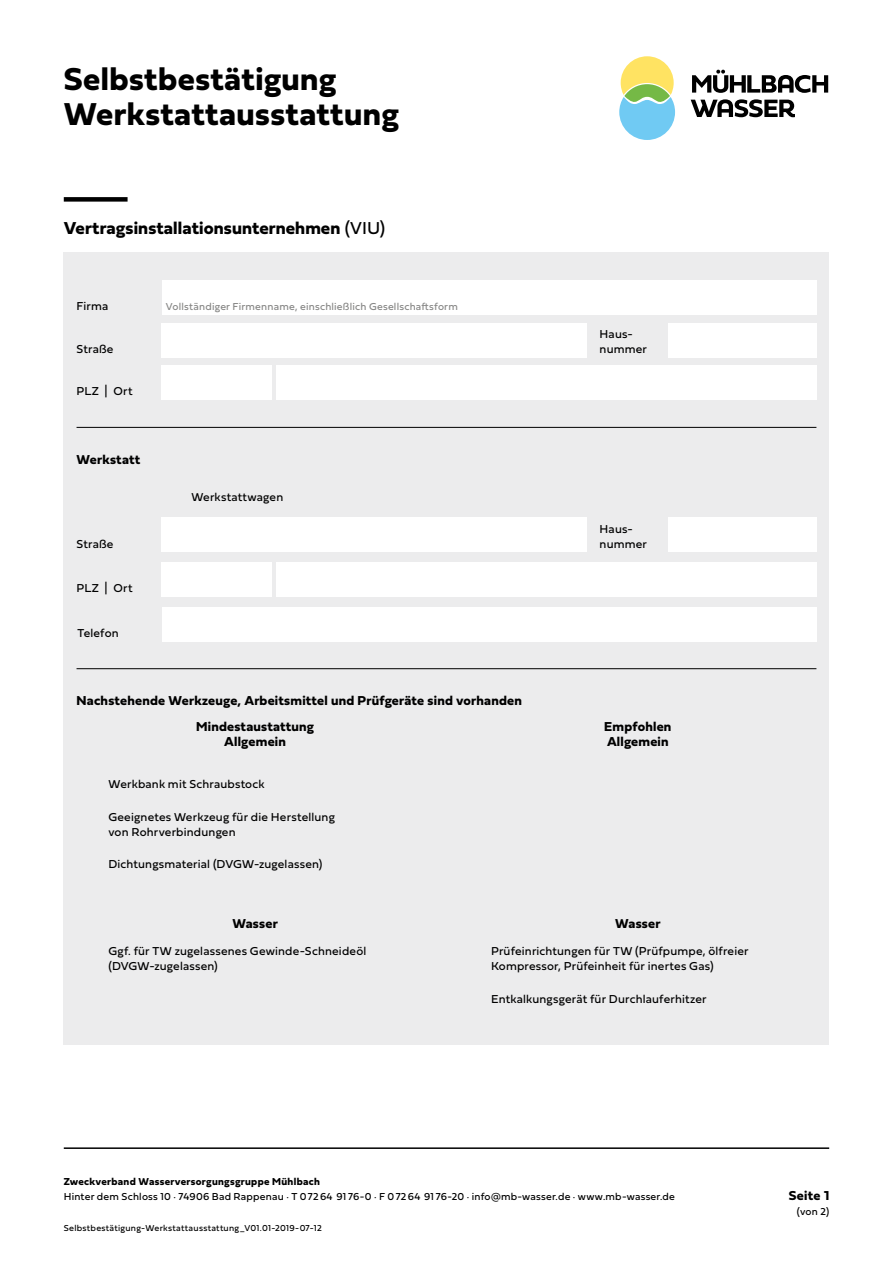
<style>
.page{position:relative;width:893px;height:1263px;background:#fff}
.page>*{position:absolute;margin:0;border:0;box-sizing:border-box;transform-origin:0 0}
.t1{font:700 33px/34.5px "Fieldwork Hum";letter-spacing:.015em;color:#000}
.t2{font:700 18px "Fieldwork Hum";letter-spacing:.005em;color:#000}
.t3{font:700 13.5px/15px "Fieldwork Hum";letter-spacing:.015em;color:#000;text-align:center}
.t4{font:12px/15px "Fieldwork Hum";letter-spacing:.015em;color:#000}
.t5{font:10.5px "Fieldwork Hum";letter-spacing:.02em;color:#000}
.t6{font:10.5px "Fieldwork Hum";letter-spacing:.02em;color:#878786}
.t7{font:700 10.5px "Fieldwork Hum";letter-spacing:.025em;color:#000}
.t8{font:10.5px "Fieldwork Geo Regular";color:#000}
.t9{font:9px "Fieldwork Hum";letter-spacing:.03em;color:#000}
.s1{font-weight:400}
</style>
<div class="page">
<div style="left:64px;top:252px;width:765px;height:792px;background:#ececed"></div>
<svg style="left:692px;top:70px;width:136px;height:23px"></svg>
<svg style="left:691px;top:99px;width:104px;height:18px"></svg>
<svg style="left:619px;top:56px;width:56px;height:84px"></svg>
<hr style="left:77px;top:427px;width:739px;height:1px;background:#000">
<hr style="left:77px;top:668px;width:739px;height:1px;background:#000">
<div style="left:162px;top:281px;width:654px;height:34px;background:#fff"></div>
<hr style="left:64px;top:1147px;width:765px;height:2px;background:#000">
<div style="left:64px;top:197px;width:64px;height:5px;background:#000"></div>
<div style="left:162px;top:323px;width:425px;height:34px;background:#fff"></div>
<div style="left:668px;top:323px;width:148px;height:34px;background:#fff"></div>
<div style="left:276px;top:366px;width:540px;height:34px;background:#fff"></div>
<div style="left:162px;top:366px;width:110px;height:34px;background:#fff"></div>
<div style="left:668px;top:518px;width:148px;height:34px;background:#fff"></div>
<div style="left:276px;top:562px;width:540px;height:34px;background:#fff"></div>
<div style="left:162px;top:518px;width:425px;height:34px;background:#fff"></div>
<div style="left:162px;top:562px;width:110px;height:34px;background:#fff"></div>
<div style="left:162px;top:607px;width:654px;height:34px;background:#fff"></div>
<h1 class="t1" style="left:64px;top:61px;width:337px">Selbstbestätigung<br>Werkstattausstattung</h1>
<h2 class="t2" style="left:64px;top:213px;width:323px">Vertragsinstallationsunternehmen <span class="s1">(VIU)</span></h2>
<p class="t4" style="left:77px;top:298px;width:33px">Firma</p>
<p class="t4" style="left:77px;top:341px;width:38px">Straße</p>
<p class="t4" style="left:77px;top:383px;width:58px">PLZ | Ort</p>
<p class="t3" style="left:77px;top:452px;width:65px">Werkstatt</p>
<p class="t4" style="left:77px;top:535px;width:38px">Straße</p>
<p class="t4" style="left:77px;top:580px;width:58px">PLZ | Ort</p>
<p class="t4" style="left:78px;top:625px;width:43px">Telefon</p>
<p class="t6" style="left:166px;top:299px;width:293px">Vollständiger Firmenname, einschließlich Gesellschaftsform</p>
<p class="t4" style="left:191px;top:489px;width:93px">Werkstattwagen</p>
<p class="t3" style="left:77px;top:692px;width:447px">Nachstehende Werkzeuge, Arbeitsmittel und Prüfgeräte sind vorhanden</p>
<p class="t3" style="left:196px;top:719px;width:120px">Mindestaustattung<br>Allgemein</p>
<p class="t4" style="left:108px;top:776px;width:158px">Werkbank mit Schraubstock</p>
<p class="t4" style="left:108px;top:808px;width:228px">Geeignetes Werkzeug für die Herstellung von Rohrverbindungen</p>
<p class="t4" style="left:108px;top:856px;width:216px">Dichtungsmaterial (DVGW-zugelassen)</p>
<p class="t4" style="left:600px;top:326px;width:49px">Haus&shy;nummer</p>
<p class="t4" style="left:600px;top:520px;width:49px">Haus&shy;nummer</p>
<p class="t3" style="left:604px;top:719px;width:69px;text-align:left">Empfohlen<br>Allgemein</p>
<p class="t3" style="left:232px;top:915px;width:47px">Wasser</p>
<p class="t4" style="left:108px;top:942px;width:259px">Ggf. für TW zugelassenes Gewinde-Schneideöl (DVGW-zugelassen)</p>
<p class="t3" style="left:615px;top:915px;width:47px">Wasser</p>
<p class="t4" style="left:491px;top:942px;width:259px">Prüfeinrichtungen für TW (Prüfpumpe, ölfreier<br>Kompressor, Prüfeinheit für inertes Gas)</p>
<p class="t4" style="left:491px;top:991px;width:217px">Entkalkungsgerät für Durchlauferhitzer</p>
<p class="t7" style="left:64px;top:1173px;width:258px">Zweckverband Wasserversorgungsgruppe Mühlbach</p>
<p class="t5" style="left:64px;top:1188px;width:613px">Hinter dem Schloss 10 · 74906 Bad Rappenau · T 07264 91 76-0 · F 07264 91 76-20 · info@mb-wasser.de · www.mb-wasser.de</p>
<p class="t3" style="left:789px;top:1187px;width:42px">Seite 1</p>
<p class="t8" style="left:797px;top:1203px;width:34px">(von 2)</p>
<p class="t9" style="left:64px;top:1221px;width:260px">Selbstbestätigung-Werkstattausstattung_V01.01-2019-07-12</p>
</div>
